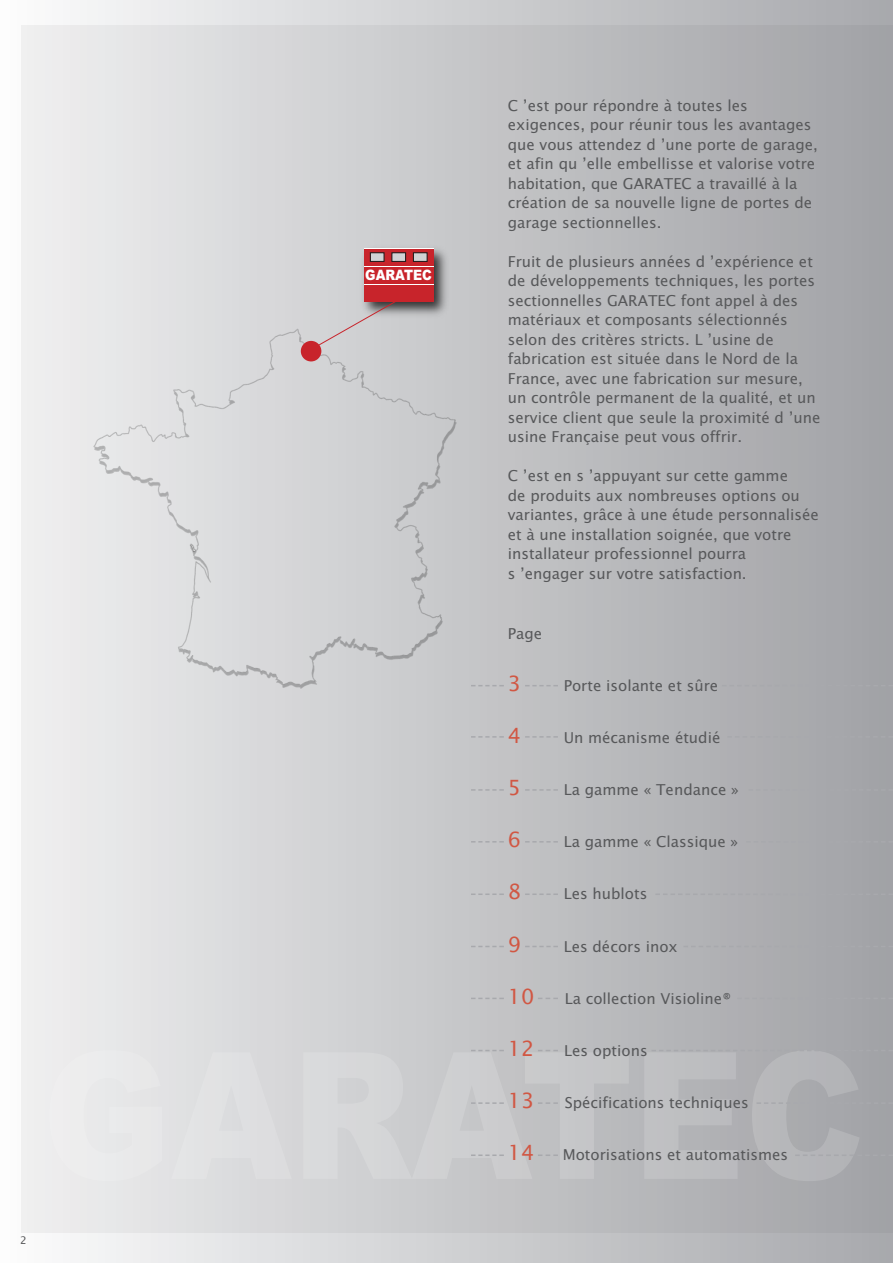
<style>
.page{position:relative;width:893px;height:1263px;background:#fff}
.page>*{position:absolute;margin:0;border:0;box-sizing:border-box;transform-origin:0 0}
.t1{font:21px "Lucida Sans";color:#d15743}
.t2{font:15px/19.5px "Lucida Sans";color:#57585a}
.t3{font:900 14.4px "Arial";color:#fff;scale:.87 1}
.t4{font:10.5px "Lucida Sans";color:#57585a}
</style>
<div class="page">
<div style="left:0;top:0;width:893px;height:1263px;background:linear-gradient(to right,#fbfcfc,#a7a8ac)"></div>
<div style="left:21px;top:26px;width:872px;height:1207px;background:#231f20;opacity:.05"></div>
<img style="left:357px;top:242px;width:96px;height:61px">
<div style="left:364px;top:249px;width:70px;height:53px;background:linear-gradient(to right,#c8242b,#c8242b)"></div>
<div style="left:364px;top:249px;width:70px;height:16px;background:#c8242b"></div>
<div style="left:364px;top:267px;width:70px;height:17px;background:#c8242b"></div>
<div style="left:364px;top:285px;width:70px;height:17px;background:#c8242b"></div>
<div style="left:371px;top:253px;width:12px;height:8px;background:#d1d2d4"></div>
<div style="left:370px;top:252px;width:15px;height:10px;border:1px solid #231f20"></div>
<div style="left:392px;top:253px;width:13px;height:8px;background:#d1d2d4"></div>
<div style="left:391px;top:252px;width:15px;height:10px;border:1px solid #231f20"></div>
<div style="left:414px;top:253px;width:13px;height:8px;background:#d1d2d4"></div>
<div style="left:413px;top:252px;width:15px;height:10px;border:1px solid #231f20"></div>
<img style="left:85px;top:303px;width:422px;height:390px">
<div style="left:301px;top:341px;width:20px;height:20px;background:#c8242b;border-radius:50%"></div>
<svg style="left:308px;top:293px;width:101px;height:58px;background:#c8b8ba"></svg>
<svg style="left:525px;top:685px;width:33px;height:1px"></svg>
<svg style="left:471px;top:685px;width:33px;height:1px"></svg>
<svg style="left:722px;top:685px;width:171px;height:1px"></svg>
<svg style="left:525px;top:736px;width:33px;height:2px"></svg>
<svg style="left:471px;top:736px;width:33px;height:2px"></svg>
<svg style="left:727px;top:736px;width:166px;height:2px"></svg>
<svg style="left:525px;top:789px;width:33px;height:2px"></svg>
<svg style="left:471px;top:789px;width:33px;height:2px"></svg>
<svg style="left:748px;top:789px;width:145px;height:2px"></svg>
<svg style="left:525px;top:841px;width:33px;height:1px"></svg>
<svg style="left:471px;top:841px;width:33px;height:1px"></svg>
<svg style="left:746px;top:841px;width:147px;height:1px"></svg>
<svg style="left:525px;top:893px;width:33px;height:2px"></svg>
<svg style="left:471px;top:893px;width:33px;height:2px"></svg>
<svg style="left:655px;top:893px;width:238px;height:2px"></svg>
<svg style="left:525px;top:946px;width:33px;height:1px"></svg>
<svg style="left:471px;top:946px;width:33px;height:1px"></svg>
<svg style="left:683px;top:946px;width:210px;height:1px"></svg>
<svg style="left:538px;top:998px;width:20px;height:1px"></svg>
<svg style="left:471px;top:998px;width:33px;height:1px"></svg>
<svg style="left:737px;top:998px;width:156px;height:1px"></svg>
<svg style="left:538px;top:1050px;width:20px;height:1px"></svg>
<svg style="left:471px;top:1050px;width:33px;height:1px"></svg>
<svg style="left:651px;top:1050px;width:242px;height:1px"></svg>
<svg style="left:538px;top:1102px;width:20px;height:2px"></svg>
<svg style="left:471px;top:1102px;width:33px;height:2px"></svg>
<svg style="left:756px;top:1102px;width:137px;height:2px"></svg>
<svg style="left:538px;top:1154px;width:20px;height:2px"></svg>
<svg style="left:471px;top:1154px;width:33px;height:2px"></svg>
<svg style="left:795px;top:1154px;width:98px;height:2px"></svg>
<p class="t4" style="left:20px;top:1234px;width:8px">2</p>
<p class="t3" style="left:365px;top:267px;width:78px">GARATEC</p>
<p class="t2" style="left:508px;top:96px;width:311px">C ’est pour répondre à toutes les exigences, pour réunir tous les avantages que vous attendez d ’une porte de garage, et afin qu ’elle embellisse et valorise votre habitation, que GARATEC a travaillé à la création de sa nouvelle ligne de portes de garage sectionnelles.</p>
<p class="t2" style="left:508px;top:252px;width:314px">Fruit de plusieurs années d ’expérience et de développements techniques, les portes sectionnelles GARATEC font appel à des matériaux et composants sélectionnés selon des critères stricts. L ’usine de fabrication est située dans le Nord de la France, avec une fabrication sur mesure, un contrôle permanent de la qualité, et un service client que seule la proximité d ’une usine Française peut vous offrir.</p>
<p class="t2" style="left:508px;top:466px;width:313px">C ’est en s ’appuyant sur cette gamme<br>de produits aux nombreuses options ou variantes, grâce à une étude personnalisée et à une installation soignée, que votre installateur professionnel pourra<br>s ’engager sur votre satisfaction.</p>
<p class="t2" style="left:508px;top:624px;width:36px">Page</p>
<h1 class="t1" style="left:508px;top:671px;width:15px">3</h1>
<p class="t2" style="left:564px;top:676px;width:156px">Porte isolante et sûre</p>
<h1 class="t1" style="left:508px;top:723px;width:15px">4</h1>
<p class="t2" style="left:564px;top:728px;width:158px">Un mécanisme étudié</p>
<h1 class="t1" style="left:508px;top:775px;width:15px">5</h1>
<p class="t2" style="left:564px;top:780px;width:177px">La gamme « Tendance »</p>
<h1 class="t1" style="left:508px;top:828px;width:15px">6</h1>
<p class="t2" style="left:564px;top:832px;width:176px">La gamme « Classique »</p>
<h1 class="t1" style="left:508px;top:880px;width:15px">8</h1>
<p class="t2" style="left:564px;top:884px;width:85px">Les hublots</p>
<h1 class="t1" style="left:508px;top:932px;width:15px">9</h1>
<p class="t2" style="left:564px;top:937px;width:115px">Les décors inox</p>
<h1 class="t1" style="left:508px;top:984px;width:28px">10</h1>
<p class="t2" style="left:565px;top:989px;width:168px">La collection Visioline®</p>
<h1 class="t1" style="left:508px;top:1036px;width:28px">12</h1>
<p class="t2" style="left:564px;top:1041px;width:85px">Les options</p>
<h1 class="t1" style="left:508px;top:1089px;width:28px">13</h1>
<p class="t2" style="left:565px;top:1093px;width:185px">Spécifications techniques</p>
<h1 class="t1" style="left:508px;top:1141px;width:28px">14</h1>
<p class="t2" style="left:563px;top:1145px;width:227px">Motorisations et automatismes</p>
</div>
